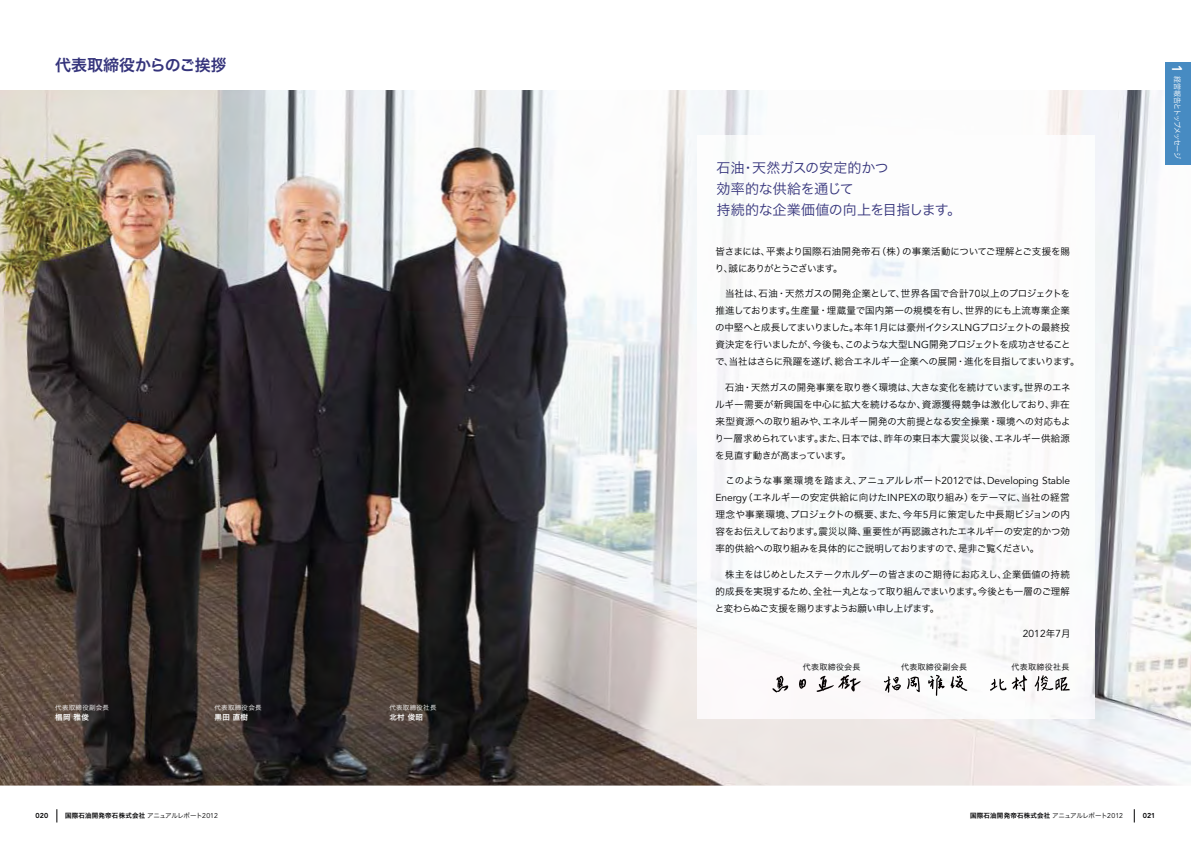
<style>
.page{position:relative;width:1191px;height:842px;background:#fff}
.page>*{position:absolute;margin:0;border:0;box-sizing:border-box;transform-origin:0 0}
.t1{font:16px "Hira Kaku Pro W6 90 pv RKSJ H";letter-spacing:-.01em;color:#34337b}
.t2{font:14px/21px "Hira Kaku Pro W3 90 pv RKSJ H";letter-spacing:-.01em;color:#34337b}
.t3{font:800 14px "Avenir";color:#fff;scale:.9 1}
.t4{font:10.1px "Avenir";color:#000102}
.t5{font:9.5px/17px "Hira Kaku Pro W3 90 pv RKSJ H";letter-spacing:-.035em;color:#000102;text-align:justify}
.t6{font:8px "Hira Kaku Pro W3 90 pv RKSJ H";letter-spacing:.04em;color:#000102}
.t7{font:7.7px "Hira Kaku Pro W3 90 pv RKSJ H";letter-spacing:-.08em;color:#fff;scale:.9 1}
.t8{font:7.5px "Hira Kaku Pro W6 90 pv RKSJ H";letter-spacing:.04em;color:#fff}
.t9{font:800 7.1px "Avenir";letter-spacing:.005em;color:#000102}
.t10{font:6.5px "Hira Kaku Pro W6 90 pv RKSJ H";letter-spacing:.03em;color:#000102}
.t11{font:6.5px "Hira Kaku Pro W3 90 pv RKSJ H";letter-spacing:.04em;color:#fff}
.s1{font-family:"Avenir";font-size:10.1px}
.s2{font-family:"Hira Kaku Pro W3 90 pv RKSJ H";font-size:9.5px}
.s3{font-family:"Hira Kaku Pro W3 90 pv RKSJ H"}
.s4{font-family:"Avenir";font-size:6.9px}
</style>
<div class="page">
<img style="left:0;top:90px;width:1191px;height:695px">
<img style="left:697px;top:136px;width:326px;height:334px">
<img style="left:1023px;top:136px;width:71px;height:583px">
<img style="left:697px;top:470px;width:338px;height:249px">
<svg style="left:772px;top:675px;width:88px;height:17px"></svg>
<svg style="left:884px;top:675px;width:83px;height:21px"></svg>
<svg style="left:990px;top:675px;width:79px;height:16px"></svg>
<div style="left:1165px;top:62px;width:26px;height:103px;background:#478bc2"></div>
<svg style="left:1134px;top:809px;width:1px;height:13px"></svg>
<svg style="left:57px;top:809px;width:1px;height:13px"></svg>
<h1 class="t1" style="left:55px;top:59px;width:173px">代表取締役からのご挨拶</h1>
<p class="t11" style="left:55px;top:705px;width:55px">代表取締役副会長</p>
<p class="t8" style="left:55px;top:714px;width:35px">椙岡雅俊</p>
<p class="t11" style="left:214px;top:705px;width:49px">代表取締役会長</p>
<p class="t8" style="left:214px;top:714px;width:35px">黒田直樹</p>
<p class="t11" style="left:389px;top:705px;width:49px">代表取締役社長</p>
<p class="t8" style="left:389px;top:714px;width:35px">北村俊昭</p>
<h2 class="t2" style="left:716px;top:159px;width:246px">石油・天然ガスの安定的かつ<br>効率的な供給を通じて<br>持続的な企業価値の向上を目指します。</h2>
<p class="t5" style="left:715px;top:244px;width:357px">皆さまには、平素より国際石油開発帝石（株）の事業活動についてご理解とご支援を賜り、誠にありがとうございます。</p>
<p class="t5" style="left:715px;top:286px;width:366px;text-align:left">　当社は、石油・天然ガスの開発企業として、世界各国で合計<span class="s1">70</span>以上のプロジェクトを推進しております。生産量・埋蔵量で国内第一の規模を有し、世界的にも上流専業企業の中堅へと成長してまいりました。本年<span class="s1">1</span>月には豪州イクシス<span class="s1">LNG</span>プロジェクトの最終投資決定を行いましたが、今後も、このような大型<span class="s1">LNG</span>開発プロジェクトを成功させることで、当社はさらに飛躍を遂げ、総合エネルギー企業への展開・進化を目指してまいります。</p>
<p class="t5" style="left:715px;top:380px;width:357px">　石油・天然ガスの開発事業を取り巻く環境は、大きな変化を続けています。世界のエネルギー需要が新興国を中心に拡大を続けるなか、資源獲得競争は激化しており、非在来型資源への取り組みや、エネルギー開発の大前提となる安全操業・環境への対応もより一層求められています。また、日本では、昨年の東日本大震災以後、エネルギー供給源を見直す動きが高まっています。</p>
<p class="t5" style="left:715px;top:473px;width:356px">　このような事業環境を踏まえ、アニュアルレポート<span class="s1">2012</span>では、<span class="s1">Developing Stable Energy</span>（エネルギーの安定供給に向けた<span class="s1">INPEX</span>の取り組み）をテーマに、当社の経営理念や事業環境、プロジェクトの概要、また、今年<span class="s1">5</span>月に策定した中長期ビジョンの内容をお伝えしております。震災以降、重要性が再認識されたエネルギーの安定的かつ効率的供給への取り組みを具体的にご説明しておりますので、是非ご覧ください。</p>
<p class="t5" style="left:715px;top:567px;width:357px">　株主をはじめとしたステークホルダーの皆さまのご期待にお応えし、企業価値の持続的成長を実現するため、全社一丸となって取り組んでまいります。今後とも一層のご理解と変わらぬご支援を賜りますようお願い申し上げます。</p>
<p class="t4" style="left:1022px;top:630px;width:49px">2012<span class="s2">年</span>7<span class="s2">月</span></p>
<p class="t6" style="left:802px;top:664px;width:59px">代表取締役会長</p>
<p class="t6" style="left:901px;top:664px;width:68px">代表取締役副会長</p>
<p class="t6" style="left:1011px;top:664px;width:59px">代表取締役社長</p>
<h2 class="t3" style="left:1182px;top:65px;width:10px;rotate:90deg">1</h2>
<p class="t7" style="left:1180px;top:76px;width:93px;rotate:90deg">経営報告とトップメッセージ</p>
<p class="t9" style="left:35px;top:812px;width:14px">020</p>
<p class="t10" style="left:970px;top:813px;width:154px">国際石油開発帝石株式会社<span class="s3">アニュアルレポート</span><span class="s4">2012</span></p>
<p class="t9" style="left:1142px;top:813px;width:14px">021</p>
<p class="t10" style="left:65px;top:813px;width:154px">国際石油開発帝石株式会社<span class="s3">アニュアルレポート</span><span class="s4">2012</span></p>
</div>
